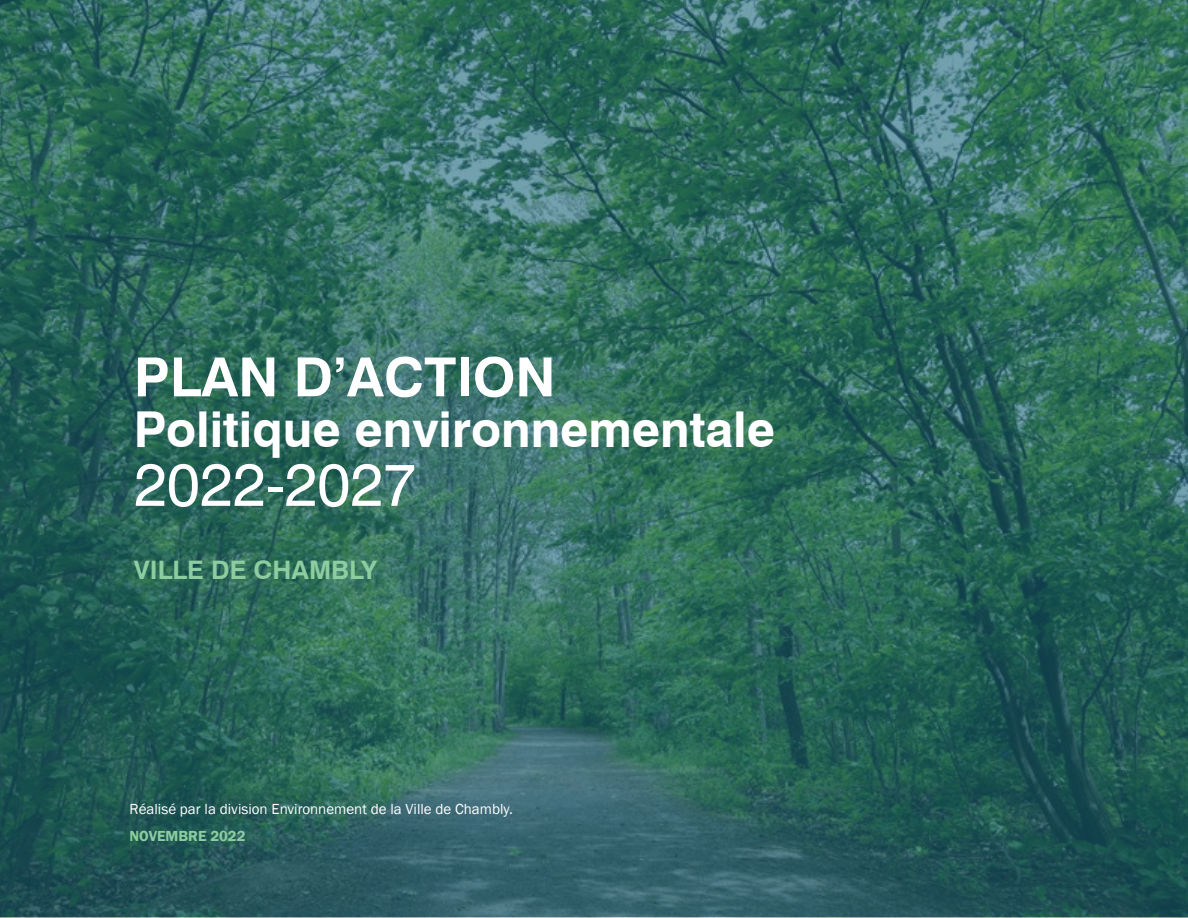
<style>
.page{position:relative;width:1188px;height:918px;background:#fff}
.page>*{position:absolute;margin:0;border:0;box-sizing:border-box;transform-origin:0 0}
.t1{font:60px "Swiss 721 BT";color:#fff}
.t2{font:700 54px "Swiss 721 BT";color:#fff}
.t3{font:700 49.5px "Swiss 721 BT";color:#fff}
.t4{font:700 25.5px "Swiss 721 BT";color:#8dcda0}
.t5{font:15px "Franklin Gothic";color:#fff}
.t6{font:600 15px "Franklin Gothic";color:#8dcda0}
</style>
<div class="page">
<img style="left:0;top:0;width:1188px;height:918px">
<h2 class="t2" style="left:134px;top:344px;width:423px">PLAN D’ACTION</h2>
<h3 class="t3" style="left:134px;top:400px;width:643px">Politique environnementale</h3>
<h1 class="t1" style="left:134px;top:448px;width:284px">2022-2027</h1>
<h3 class="t4" style="left:134px;top:555px;width:245px">VILLE DE CHAMBLY</h3>
<p class="t5" style="left:130px;top:800px;width:385px">Réalisé par la division Environnement de la Ville de Chambly.</p>
<p class="t6" style="left:130px;top:827px;width:117px">NOVEMBRE 2022</p>
</div>
